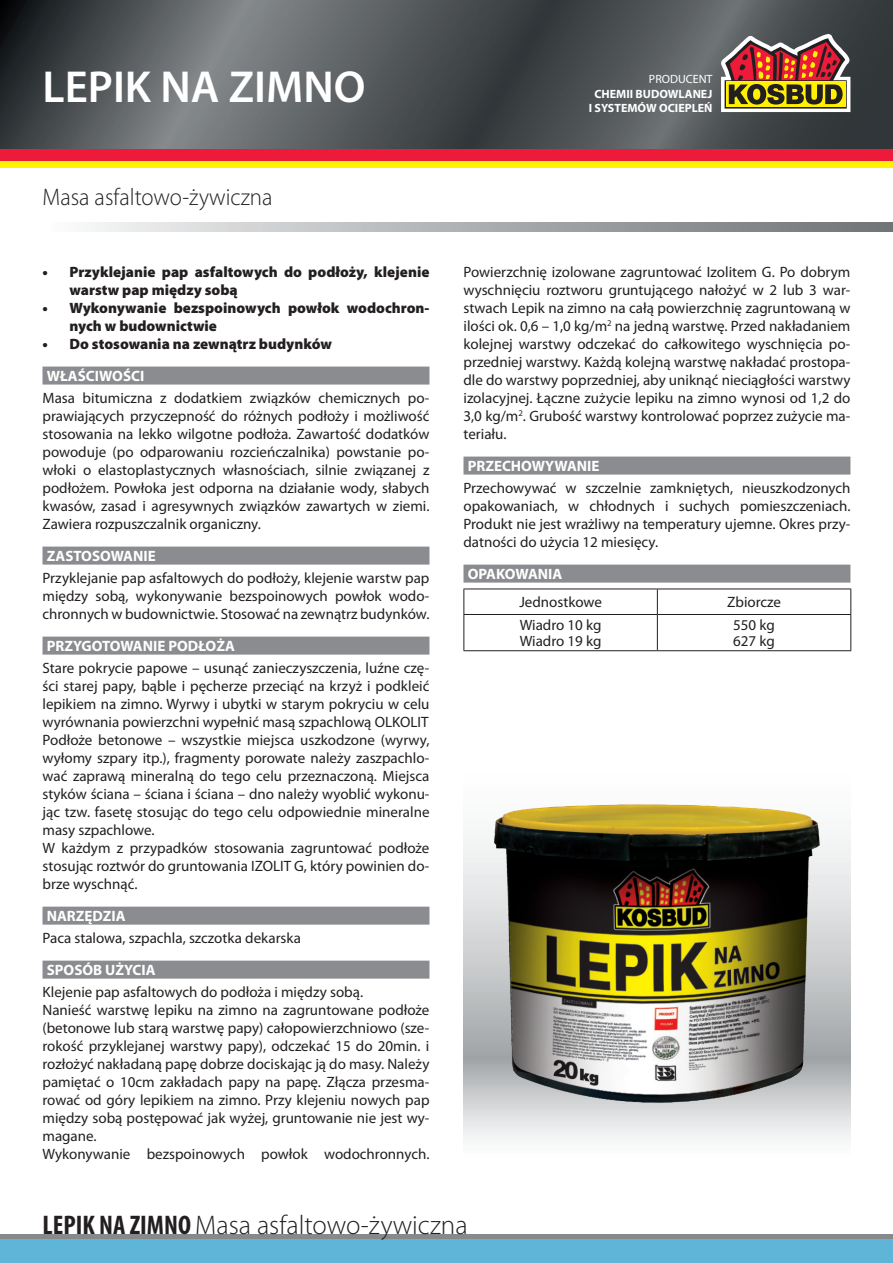
<style>
.page{position:relative;width:893px;height:1263px;background:#fff}
.page>*{position:absolute;margin:0;border:0;box-sizing:border-box;transform-origin:0 0}
.t1{font:600 45px "Myriad Pro";color:#fff}
.t2{font:300 27px "Myriad Pro";color:#231f20}
.t3{font:300 24px "Myriad Pro";color:#231f20;scale:.95 1}
.t4{font:15px/18px "Myriad Pro";color:#231f20;text-align:justify}
.t5{font:900 15px/18px "Myriad Pro";color:#231f20}
.t6{font:700 15px "Myriad Pro";color:#fff}
.t7{font:700 12px/14.4px "Myriad Pro";color:#fff;text-align:center}
.t8{font:12px "Myriad Pro";color:#fff}
.s1{font-weight:700;font-stretch:condensed}
</style>
<div class="page">
<div style="left:0;top:1237px;width:893px;height:26px;background:#5eb5d7"></div>
<hr style="left:0;top:1234px;width:893px;height:4px;background:#868a8c">
<div style="left:43px;top:367px;width:386px;height:18px;background:#8a8c8f"></div>
<div style="left:43px;top:547px;width:386px;height:18px;background:#8a8c8f"></div>
<div style="left:43px;top:637px;width:386px;height:18px;background:#8a8c8f"></div>
<div style="left:43px;top:907px;width:386px;height:18px;background:#8a8c8f"></div>
<div style="left:43px;top:961px;width:386px;height:18px;background:#8a8c8f"></div>
<div style="left:463px;top:457px;width:387px;height:18px;background:#8a8c8f"></div>
<div style="left:463px;top:565px;width:387px;height:18px;background:#8a8c8f"></div>
<hr style="left:463px;top:589px;width:194px;height:1px;background:#231f20">
<svg style="left:463px;top:589px;width:1px;height:25px"></svg>
<hr style="left:657px;top:589px;width:194px;height:1px;background:#231f20">
<svg style="left:657px;top:589px;width:1px;height:25px"></svg>
<svg style="left:850px;top:589px;width:1px;height:25px"></svg>
<hr style="left:463px;top:614px;width:194px;height:1px;background:#231f20">
<hr style="left:463px;top:615px;width:1px;height:35px;background:#231f20">
<hr style="left:657px;top:614px;width:194px;height:1px;background:#231f20">
<hr style="left:657px;top:615px;width:1px;height:35px;background:#231f20">
<hr style="left:850px;top:615px;width:1px;height:35px;background:#231f20">
<hr style="left:463px;top:650px;width:194px;height:1px;background:#231f20">
<hr style="left:657px;top:650px;width:194px;height:1px;background:#231f20">
<svg style="left:463px;top:804px;width:387px;height:336px"></svg>
<img style="left:494px;top:805px;width:325px;height:297px">
<svg style="left:90px;top:223px;width:803px;height:8px;background:#acafb0"></svg>
<svg style="left:0;top:0;width:893px;height:149px;background:#515658"></svg>
<svg style="left:717px;top:31px;width:136px;height:83px;background:#966c4a"></svg>
<div style="left:0;top:149px;width:893px;height:13px;background:#ed1a3a"></div>
<div style="left:0;top:162px;width:893px;height:6px;background:#fff101"></div>
<h1 class="t1" style="left:43px;top:62px;width:324px">LEPIK NA ZIMNO</h1>
<p class="t8" style="left:649px;top:73px;width:65px">PRODUCENT</p>
<p class="t7" style="left:589px;top:87px;width:125px">CHEMII BUDOWLANEJ<br>I SYSTEMÓW OCIEPLEŃ</p>
<h3 class="t3" style="left:43px;top:183px;width:244px">Masa asfaltowo-żywiczna</h3>
<p class="t5" style="left:70px;top:263px;width:361px;text-indent:-27px">• Przyklejanie pap asfaltowych do podłoży, klejenie warstw pap między sobą</p>
<p class="t5" style="left:70px;top:299px;width:361px;text-indent:-27px">• Wykonywanie bezspoinowych powłok wodochron&shy;nych w budownictwie</p>
<p class="t5" style="left:43px;top:335px;width:291px">• Do stosowania na zewnątrz budynków</p>
<p class="t6" style="left:47px;top:368px;width:99px">WŁAŚCIWOŚCI</p>
<p class="t4" style="left:43px;top:389px;width:388px">Masa bitumiczna z dodatkiem związków chemicznych po&shy;prawiających przyczepność do różnych podłoży i możliwość stosowania na lekko wilgotne podłoża. Zawartość dodatków powoduje (po odparowaniu rozcieńczalnika) powstanie po&shy;włoki o elastoplastycznych własnościach, silnie związanej z podłożem. Powłoka jest odporna na działanie wody, słabych kwasów, zasad i agresywnych związków zawartych w ziemi.<br>Zawiera rozpuszczalnik organiczny.</p>
<p class="t6" style="left:47px;top:548px;width:110px">ZASTOSOWANIE</p>
<p class="t4" style="left:43px;top:569px;width:388px">Przyklejanie pap asfaltowych do podłoży, klejenie warstw pap między sobą, wykonywanie bezspoinowych powłok wodo&shy;chronnych w budownictwie. Stosować na zewnątrz budynków.</p>
<p class="t6" style="left:47px;top:638px;width:190px">PRZYGOTOWANIE PODŁOŻA</p>
<p class="t4" style="left:43px;top:659px;width:388px;text-align:left">Stare pokrycie papowe – usunąć zanieczyszczenia, luźne czę&shy;ści starej papy, bąble i pęcherze przeciąć na krzyż i podkleić lepikiem na zimno. Wyrwy i ubytki w starym pokryciu w celu wyrównania powierzchni wypełnić masą szpachlową OLKOLIT Podłoże betonowe – wszystkie miejsca uszkodzone (wyrwy, wyłomy szpary itp.), fragmenty porowate należy zaszpachlo&shy;wać zaprawą mineralną do tego celu przeznaczoną. Miejsca styków ściana – ściana i ściana – dno należy wyoblić wykonu&shy;jąc tzw. fasetę stosując do tego celu odpowiednie mineralne masy szpachlowe.<br>W każdym z przypadków stosowania zagruntować podłoże stosując roztwór do gruntowania IZOLIT G, który powinien do&shy;brze wyschnąć.</p>
<p class="t6" style="left:47px;top:908px;width:80px">NARZĘDZIA</p>
<p class="t4" style="left:43px;top:929px;width:260px">Paca stalowa, szpachla, szczotka dekarska</p>
<p class="t6" style="left:47px;top:962px;width:110px">SPOSÓB UŻYCIA</p>
<p class="t4" style="left:43px;top:983px;width:388px;text-align:left">Klejenie pap asfaltowych do podłoża i między sobą.<br>Nanieść warstwę lepiku na zimno na zagruntowane podłoże (betonowe lub starą warstwę papy) całopowierzchniowo (sze&shy;rokość przyklejanej warstwy papy), odczekać 15 do 20min. i rozłożyć nakładaną papę dobrze dociskając ją do masy. Należy pamiętać o 10cm zakładach papy na papę. Złącza przesma&shy;rować od góry lepikiem na zimno. Przy klejeniu nowych pap między sobą postępować jak wyżej, gruntowanie nie jest wy&shy;magane.<br>Wykonywanie bezspoinowych powłok wodochronnych.</p>
<p class="t4" style="left:463px;top:263px;width:388px">Powierzchnię izolowane zagruntować Izolitem G. Po dobrym wyschnięciu roztworu gruntującego nałożyć w 2 lub 3 war&shy;stwach Lepik na zimno na całą powierzchnię zagruntowaną w ilości ok. 0,6 – 1,0 kg/m<sup>2</sup> na jedną warstwę. Przed nakładaniem kolejnej warstwy odczekać do całkowitego wyschnięcia po&shy;przedniej warstwy. Każdą kolejną warstwę nakładać prostopa&shy;dle do warstwy poprzedniej, aby uniknąć nieciągłości warstwy izolacyjnej. Łączne zużycie lepiku na zimno wynosi od 1,2 do 3,0 kg/m<sup>2</sup>. Grubość warstwy kontrolować poprzez zużycie ma&shy;teriału.</p>
<p class="t6" style="left:468px;top:458px;width:133px">PRZECHOWYWANIE</p>
<p class="t4" style="left:463px;top:479px;width:388px">Przechowywać w szczelnie zamkniętych, nieuszkodzonych opakowaniach, w chłodnych i suchych pomieszczeniach.<br>Produkt nie jest wrażliwy na temperatury ujemne. Okres przy&shy;datności do użycia 12 miesięcy.</p>
<p class="t6" style="left:468px;top:566px;width:96px">OPAKOWANIA</p>
<p class="t4" style="left:519px;top:594px;width:84px">Jednostkowe</p>
<p class="t4" style="left:727px;top:594px;width:55px">Zbiorcze</p>
<p class="t4" style="left:520px;top:617px;width:83px;line-height:16.5px">Wiadro 10 kg<br>Wiadro 19 kg</p>
<p class="t4" style="left:733px;top:617px;width:43px;line-height:16.5px">550 kg<br>627 kg</p>
<h2 class="t2" style="left:43px;top:1210px;width:427px"><span class="s1">LEPIK NA ZIMNO</span> Masa asfaltowo-żywiczna</h2>
</div>
